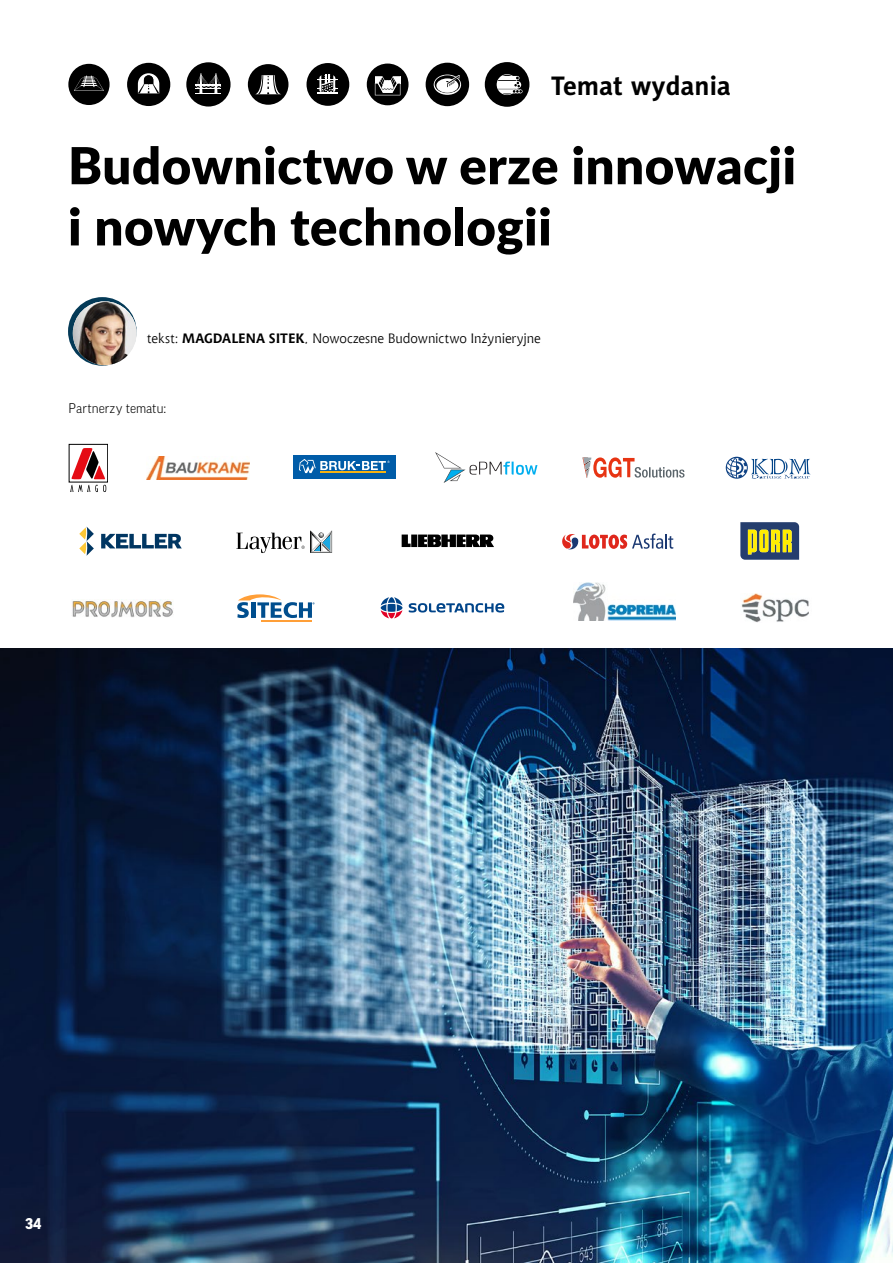
<style>
.page{position:relative;width:893px;height:1263px;background:#fff}
.page>*{position:absolute;margin:0;border:0;box-sizing:border-box;transform-origin:0 0}
.t1{font:900 51px/61.2px "Lato";letter-spacing:.01em;color:#000}
.t2{font:700 27px "Naomi Sans EFN";color:#000}
.t3{font:900 15px "Good Pro";color:#fff}
.autor_nastepny{font:13.5px "Chianti EU";letter-spacing:-.005em;color:#000}
.autor_nastepny-2{font:300 13.5px "Good Pro";color:#000}
.s1{font-weight:700}
</style>
<div class="page">
<img style="left:0;top:648px;width:893px;height:615px">
<div style="left:367px;top:64px;width:41px;height:41px;background:#000;border-radius:50%"></div>
<svg style="left:375px;top:76px;width:25px;height:19px"></svg>
<div style="left:426px;top:63px;width:43px;height:43px;background:#000;border-radius:50%"></div>
<svg style="left:434px;top:75px;width:27px;height:20px"></svg>
<svg style="left:435px;top:75px;width:25px;height:18px"></svg>
<div style="left:436px;top:78px;width:22px;height:15px;background:#fff;border-radius:50%"></div>
<svg style="left:446px;top:75px;width:14px;height:12px"></svg>
<div style="left:127px;top:63px;width:43px;height:43px;background:#000;border-radius:50%"></div>
<svg style="left:138px;top:73px;width:21px;height:20px"></svg>
<div style="left:248px;top:64px;width:40px;height:41px;background:#000;border-radius:50%"></div>
<svg style="left:256px;top:75px;width:25px;height:19px"></svg>
<div style="left:68px;top:64px;width:42px;height:41px;background:#000;border-radius:50%"></div>
<svg style="left:74px;top:76px;width:30px;height:15px"></svg>
<div style="left:307px;top:63px;width:42px;height:43px;background:#000;border-radius:50%"></div>
<svg style="left:317px;top:74px;width:21px;height:20px"></svg>
<div style="left:186px;top:62px;width:45px;height:45px;background:#000;border-radius:50%"></div>
<svg style="left:196px;top:73px;width:25px;height:21px"></svg>
<div style="left:485px;top:62px;width:44px;height:45px;background:#000;border-radius:50%"></div>
<svg style="left:497px;top:74px;width:20px;height:21px"></svg>
<svg style="left:497px;top:75px;width:26px;height:19px"></svg>
<svg style="left:68px;top:297px;width:69px;height:69px"></svg>
<img style="left:73px;top:301px;width:64px;height:64px;border-radius:32px">
<svg style="left:799px;top:526px;width:1px;height:34px"></svg>
<svg style="left:740px;top:522px;width:59px;height:38px"></svg>
<svg style="left:582px;top:457px;width:102px;height:21px"></svg>
<svg style="left:402px;top:534px;width:92px;height:13px"></svg>
<svg style="left:409px;top:603px;width:95px;height:9px"></svg>
<svg style="left:381px;top:597px;width:21px;height:21px"></svg>
<img style="left:741px;top:594px;width:68px;height:28px">
<svg style="left:68px;top:443px;width:40px;height:49px"></svg>
<div style="left:293px;top:455px;width:102px;height:24px;background:#005ca8"></div>
<svg style="left:299px;top:459px;width:91px;height:14px"></svg>
<img style="left:147px;top:456px;width:102px;height:23px">
<svg style="left:435px;top:452px;width:102px;height:31px"></svg>
<svg style="left:726px;top:457px;width:22px;height:22px"></svg>
<svg style="left:727px;top:458px;width:83px;height:21px"></svg>
<svg style="left:79px;top:527px;width:15px;height:29px"></svg>
<svg style="left:101px;top:534px;width:81px;height:14px"></svg>
<svg style="left:236px;top:530px;width:96px;height:23px"></svg>
<svg style="left:562px;top:533px;width:111px;height:17px"></svg>
<img style="left:72px;top:599px;width:101px;height:18px">
<hr style="left:261px;top:620px;width:51px;height:2px;background:#ff9f38">
<svg style="left:237px;top:594px;width:78px;height:24px"></svg>
<img style="left:574px;top:582px;width:102px;height:38px">
<p class="t2" style="left:551px;top:70px;width:181px">Temat wydania</p>
<p class="t1" style="left:68px;top:133px;width:730px">Budownictwo w erze innowacji i nowych technologii</p>
<p class="autor_nastepny" style="left:147px;top:330px;width:395px">tekst: <span class="s1">MAGDALENA SITEK</span>, Nowoczesne Budownictwo Inżynieryjne</p>
<p class="autor_nastepny-2" style="left:68px;top:400px;width:99px">Partnerzy tematu:</p>
<p class="t3" style="left:25px;top:1215px;width:17px">34</p>
</div>
